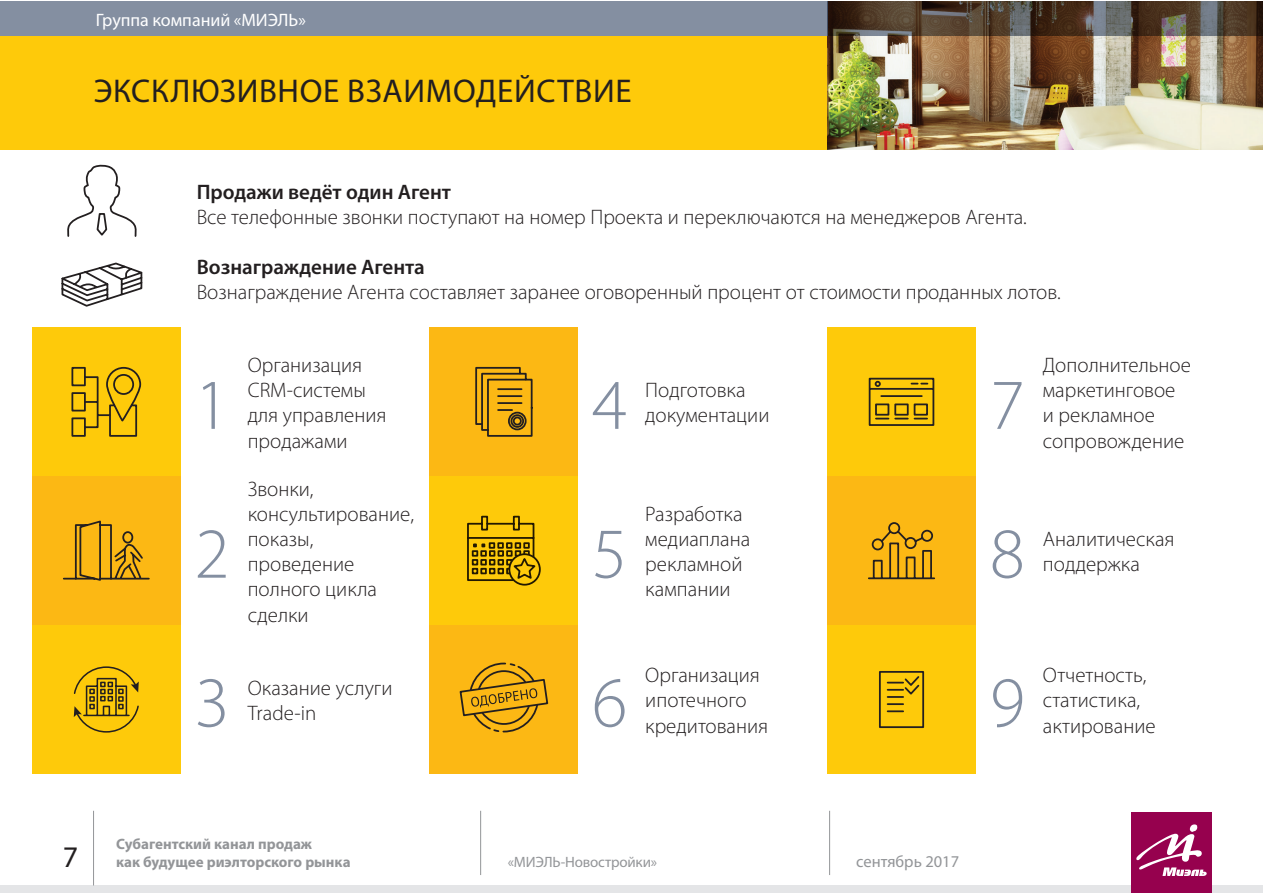
<style>
.page{position:relative;width:1263px;height:893px;background:#fff}
.page>*{position:absolute;margin:0;border:0;box-sizing:border-box;transform-origin:0 0}
.t1{font:300 72px "Myriad Pro";color:#848fa1}
.t2{font:33px "Myriad Pro";letter-spacing:.02em;color:#231f20}
.t3{font:30px "Myriad Pro";color:#231f20}
.t4{font:300 21px/25.2px "Myriad Pro";color:#231f20}
.t5{font:600 21px "Myriad Pro";color:#231f20}
.t6{font:18px "Myriad Pro";color:#fff}
.t7{font:16.5px "Myriad Pro";color:#939598}
.t8{font:700 15px/18px "Myriad Pro";color:#939598}
.t9{font:15px "Myriad Pro";letter-spacing:-.01em;color:#939598}
</style>
<div class="page">
<div style="left:0;top:1px;width:882px;height:149px;background:#feca0a"></div>
<img style="left:827px;top:35px;width:436px;height:115px">
<div style="left:0;top:1px;width:827px;height:34px;background:#848fa1"></div>
<svg style="left:827px;top:1px;width:436px;height:34px;background:#514337"></svg>
<div style="left:32px;top:327px;width:149px;height:149px;background:#feca0a"></div>
<div style="left:32px;top:476px;width:149px;height:149px;background:#fcb814"></div>
<div style="left:32px;top:625px;width:149px;height:149px;background:#feca0a"></div>
<svg style="left:63px;top:520px;width:87px;height:61px"></svg>
<svg style="left:71px;top:366px;width:71px;height:71px"></svg>
<svg style="left:73px;top:666px;width:66px;height:67px"></svg>
<div style="left:429px;top:327px;width:149px;height:149px;background:#fcb814"></div>
<div style="left:429px;top:476px;width:149px;height:149px;background:#feca0a"></div>
<div style="left:429px;top:625px;width:149px;height:149px;background:#fcb814"></div>
<svg style="left:475px;top:366px;width:58px;height:71px"></svg>
<div style="left:508px;top:553px;width:33px;height:33px;border:2px solid #231f20;border-radius:50%"></div>
<svg style="left:467px;top:515px;width:71px;height:67px"></svg>
<div style="left:827px;top:327px;width:149px;height:149px;background:#feca0a"></div>
<div style="left:827px;top:476px;width:149px;height:149px;background:#fcb814"></div>
<div style="left:827px;top:625px;width:149px;height:149px;background:#feca0a"></div>
<svg style="left:868px;top:377px;width:67px;height:49px"></svg>
<svg style="left:868px;top:522px;width:67px;height:58px"></svg>
<svg style="left:879px;top:671px;width:46px;height:58px"></svg>
<svg style="left:67px;top:164px;width:70px;height:73px"></svg>
<svg style="left:61px;top:262px;width:82px;height:45px"></svg>
<svg style="left:459px;top:662px;width:90px;height:71px"></svg>
<div style="left:1px;top:885px;width:1262px;height:8px;background:#e4e5e7"></div>
<hr style="left:93px;top:811px;width:1px;height:74px;background:#939598">
<hr style="left:480px;top:811px;width:1px;height:64px;background:#939598">
<hr style="left:829px;top:811px;width:1px;height:64px;background:#939598">
<div style="left:1131px;top:812px;width:81px;height:81px;background:#96014e"></div>
<svg style="left:1136px;top:824px;width:71px;height:52px"></svg>
<p class="t6" style="left:96px;top:9px;width:212px">Группа компаний «МИЭЛЬ»</p>
<p class="t2" style="left:94px;top:71px;width:539px">ЭКСКЛЮЗИВНОЕ ВЗАИМОДЕЙСТВИЕ</p>
<p class="t5" style="left:197px;top:178px;width:256px">Продажи ведёт один Агент</p>
<p class="t4" style="left:197px;top:204px;width:832px">Все телефонные звонки поступают на номер Проекта и переключаются на менеджеров Агента.</p>
<p class="t5" style="left:197px;top:254px;width:230px">Вознаграждение Агента</p>
<p class="t4" style="left:197px;top:280px;width:866px">Вознаграждение Агента составляет заранее оговоренный процент от стоимости проданных лотов.</p>
<p class="t1" style="left:194px;top:361px;width:37px">1</p>
<p class="t1" style="left:194px;top:510px;width:37px">2</p>
<p class="t1" style="left:194px;top:659px;width:37px">3</p>
<p class="t4" style="left:248px;top:352px;width:140px">Организация<br>CRM-системы для управления продажами</p>
<p class="t4" style="left:248px;top:476px;width:168px">Звонки, консультирование, показы, проведение полного цикла сделки</p>
<p class="t1" style="left:592px;top:361px;width:37px">4</p>
<p class="t4" style="left:645px;top:377px;width:126px">Подготовка документации</p>
<p class="t1" style="left:592px;top:510px;width:37px">5</p>
<p class="t4" style="left:645px;top:501px;width:106px">Разработка медиаплана рекламной кампании</p>
<p class="t1" style="left:990px;top:361px;width:37px">7</p>
<p class="t1" style="left:990px;top:510px;width:37px">8</p>
<p class="t4" style="left:248px;top:675px;width:146px">Оказание услуги<br>Trade-in</p>
<p class="t1" style="left:592px;top:659px;width:37px">6</p>
<p class="t4" style="left:645px;top:662px;width:124px">Организация ипотечного кредитования</p>
<p class="t1" style="left:990px;top:659px;width:37px">9</p>
<p class="t4" style="left:1043px;top:352px;width:150px">Дополнительное маркетинговое и рекламное сопровождение</p>
<p class="t4" style="left:1043px;top:526px;width:133px">Аналитическая поддержка</p>
<p class="t4" style="left:1043px;top:662px;width:114px">Отчетность, статистика, актирование</p>
<h3 class="t3" style="left:63px;top:839px;width:17px">7</h3>
<p class="t8" style="left:116px;top:835px;width:236px">Субагентский канал продаж<br>как будущее риэлторского рынка</p>
<p class="t9" style="left:508px;top:853px;width:151px">«МИЭЛЬ-Новостройки»</p>
<p class="t7" style="left:856px;top:852px;width:105px">сентябрь 2017</p>
</div>
